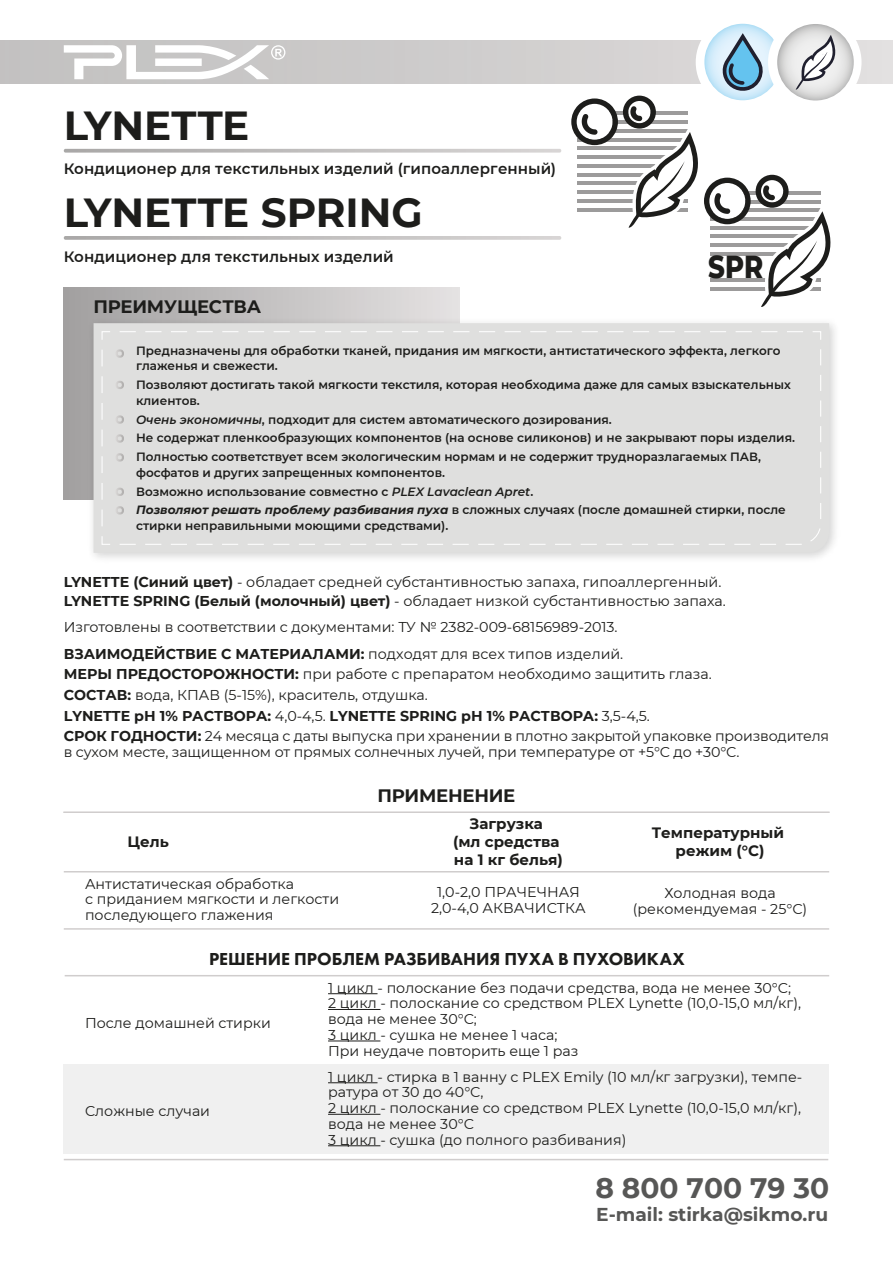
<style>
.page{position:relative;width:893px;height:1263px;background:#fff}
.page>*{position:absolute;margin:0;border:0;box-sizing:border-box;transform-origin:0 0}
.t1{font:700 40.5px "Montserrat";color:#1d1d1b}
.t2{font:800 32.4px "Montserrat";color:#1d1d1b;scale:.8 1}
.t3{font:700 28.05px "Montserrat";color:#575756}
.t4{font:700 18.6px "Montserrat";color:#575756}
.t5{font:800 18px "Futura PT";letter-spacing:-.005em;color:#1d1d1b}
.t6{font:700 18px "Montserrat";letter-spacing:-.015em;color:#1d1d1b}
.t7{font:600 15px "Montserrat";letter-spacing:.005em;color:#1d1d1b}
.t8{font:700 15px/18px "Montserrat";color:#1d1d1b;text-align:center}
.t9{font:14.25px/15.8px "Montserrat";color:#1d1d1b}
.t10{font:600 12px/18.8px "Montserrat";color:#1d1d1b}
.s1{font-style:italic}
.s2{font-weight:700;font-style:italic}
.s3{font-weight:700}
</style>
<div class="page">
<div style="left:64px;top:287px;width:395px;height:213px;background:linear-gradient(to right,#a1a0a0,#e4e2e2)"></div>
<svg style="left:0;top:41px;width:893px;height:42px;background:#cdcbcb"></svg>
<div style="left:64px;top:1065px;width:765px;height:89px;background:#f0f0f0"></div>
<hr style="left:64px;top:871px;width:765px;height:1px;background:#d0cdcd">
<hr style="left:64px;top:928px;width:765px;height:2px;background:#d0cdcd">
<hr style="left:328px;top:993px;width:49px;height:1px;background:#1d1d1b">
<hr style="left:328px;top:1009px;width:52px;height:1px;background:#1d1d1b">
<hr style="left:328px;top:1040px;width:52px;height:1px;background:#1d1d1b">
<hr style="left:328px;top:1082px;width:49px;height:1px;background:#1d1d1b">
<hr style="left:328px;top:1114px;width:52px;height:1px;background:#1d1d1b">
<hr style="left:328px;top:1145px;width:52px;height:1px;background:#1d1d1b">
<hr style="left:64px;top:1159px;width:764px;height:1px;background:#d0cdcd">
<hr style="left:65px;top:975px;width:764px;height:1px;background:#d0cdcd">
<svg style="left:704px;top:24px;width:77px;height:76px"></svg>
<div style="left:768px;top:15px;width:93px;height:94px;background:#fff;border-radius:50%"></div>
<svg style="left:777px;top:24px;width:77px;height:77px"></svg>
<img style="left:84px;top:313px;width:751px;height:245px">
<div style="left:94px;top:323px;width:735px;height:230px;background:#dfdfde"></div>
<div style="left:114px;top:526px;width:708px;height:19px;background:#dfdfde"></div>
<svg style="left:101px;top:535px;width:10px;height:10px"></svg>
<svg style="left:64px;top:149px;width:497px;height:4px;background:#c6c4c4"></svg>
<svg style="left:64px;top:236px;width:497px;height:4px;background:#c4c1c1"></svg>
<div style="left:101px;top:331px;width:721px;height:195px;background:#dfdfde"></div>
<hr style="left:64px;top:811px;width:765px;height:2px;background:#d0cdcd">
<svg style="left:571px;top:33px;width:264px;height:274px"></svg>
<svg style="left:64px;top:45px;width:221px;height:34px"></svg>
<h1 class="t1" style="left:64px;top:96px;width:187px">LYNETTE</h1>
<p class="t7" style="left:64px;top:158px;width:494px">Кондиционер для текстильных изделий (гипоаллергенный)</p>
<h1 class="t1" style="left:64px;top:184px;width:360px">LYNETTE SPRING</h1>
<p class="t7" style="left:64px;top:246px;width:332px">Кондиционер для текстильных изделий</p>
<p class="t6" style="left:94px;top:294px;width:169px">ПРЕИМУЩЕСТВА</p>
<h2 class="t2" style="left:708px;top:243px;width:70px">SPR</h2>
<p class="t10" style="left:136px;top:342px;width:646px;line-height:15.8px">Предназначены для обработки тканей, придания им мягкости, антистатического эффекта, легкого глаженья и свежести.</p>
<p class="t10" style="left:136px;top:376px;width:656px;line-height:15.8px">Позволяют достигать такой мягкости текстиля, которая необходима даже для самых взыскательных клиентов.</p>
<p class="t10" style="left:136px;top:409px;width:660px"><span class="s1">Очень экономичны</span>, подходит для систем автоматического дозирования.<br>Не содержат пленкообразующих компонентов (на основе силиконов) и не закрывают поры изделия.<br>Полностью соответствует всем экологическим нормам и не содержит трудноразлагаемых ПАВ,</p>
<p class="t10" style="left:136px;top:463px;width:651px">фосфатов и других запрещенных компонентов.<br>Возможно использование совместно с <span class="s1">PLEX Lavaclean Apret</span>.<br><span class="s2">Позволяют решать проблему разбивания пуха</span> в сложных случаях (после домашней стирки, после</p>
<p class="t10" style="left:136px;top:516px;width:314px">стирки неправильными моющими средствами).</p>
<p class="t9" style="left:64px;top:572px;width:664px;line-height:19px"><span class="s3">LYNETTE (Синий цвет)</span> - обладает средней субстантивностью запаха, гипоаллергенный.<br><span class="s3">LYNETTE SPRING (Белый (молочный) цвет)</span> - обладает низкой субстантивностью запаха.</p>
<p class="t9" style="left:64px;top:613px;width:561px;line-height:26.5px">Изготовлены в соответствии с документами: ТУ № 2382-009-68156989-2013.<br><span class="s3">ВЗАИМОДЕЙСТВИЕ С МАТЕРИАЛАМИ:</span> подходят для всех типов изделий.</p>
<p class="t9" style="left:64px;top:664px;width:767px;line-height:20.5px"><span class="s3">МЕРЫ ПРЕДОСТОРОЖНОСТИ:</span> при работе с препаратом необходимо защитить глаза.<br><span class="s3">СОСТАВ:</span> вода, КПАВ (5-15%), краситель, отдушка.<br><span class="s3">LYNETTE рН 1% РАСТВОРА:</span> 4,0-4,5. <span class="s3">LYNETTE SPRING рН 1% РАСТВОРА:</span> 3,5-4,5.<br><span class="s3">СРОК ГОДНОСТИ:</span> 24 месяца с даты выпуска при хранении в плотно закрытой упаковке производителя</p>
<p class="t9" style="left:64px;top:744px;width:677px">в сухом месте, защищенном от прямых солнечных лучей, при температуре от +5°С до +30°С.</p>
<p class="t8" style="left:128px;top:832px;width:43px">Цель</p>
<p class="t6" style="left:378px;top:783px;width:139px">ПРИМЕНЕНИЕ</p>
<p class="t8" style="left:453px;top:814px;width:111px">Загрузка<br>(мл средства на 1 кг белья)</p>
<p class="t8" style="left:652px;top:823px;width:134px">Температурный режим (°С)</p>
<p class="t9" style="left:85px;top:875px;width:256px">Антистатическая обработка<br>с приданием мягкости и легкости последующего глажения</p>
<p class="t9" style="left:431px;top:883px;width:156px;text-align:center">1,0-2,0 ПРАЧЕЧНАЯ<br>2,0-4,0 АКВАЧИСТКА</p>
<p class="t9" style="left:633px;top:884px;width:176px;text-align:center">Холодная вода (рекомендуемая - 25°С)</p>
<p class="t5" style="left:209px;top:948px;width:477px">РЕШЕНИЕ ПРОБЛЕМ РАЗБИВАНИЯ ПУХА В ПУХОВИКАХ</p>
<p class="t9" style="left:85px;top:1014px;width:187px">После домашней стирки</p>
<p class="t9" style="left:85px;top:1102px;width:127px">Cложные случаи</p>
<p class="t9" style="left:328px;top:979px;width:474px">1 цикл - полоскание без подачи средства, вода не менее 30°С; 2 цикл - полоскание со средством PLEX Lynette (10,0-15,0 мл/кг), вода не менее 30°С;<br>3 цикл - сушка не менее 1 часа;<br>При неудаче повторить еще 1 раз</p>
<p class="t9" style="left:328px;top:1068px;width:476px">1 цикл - стирка в 1 ванну с PLEX Emily (10 мл/кг загрузки), темпе&shy;ратура от 30 до 40°С,<br>2 цикл - полоскание со средством PLEX Lynette (10,0-15,0 мл/кг), вода не менее 30°С<br>3 цикл - сушка (до полного разбивания)</p>
<h3 class="t3" style="left:595px;top:1168px;width:235px">8 800 700 79 30</h3>
<h3 class="t4" style="left:596px;top:1201px;width:234px">E-mail: stirka@sikmo.ru</h3>
</div>
